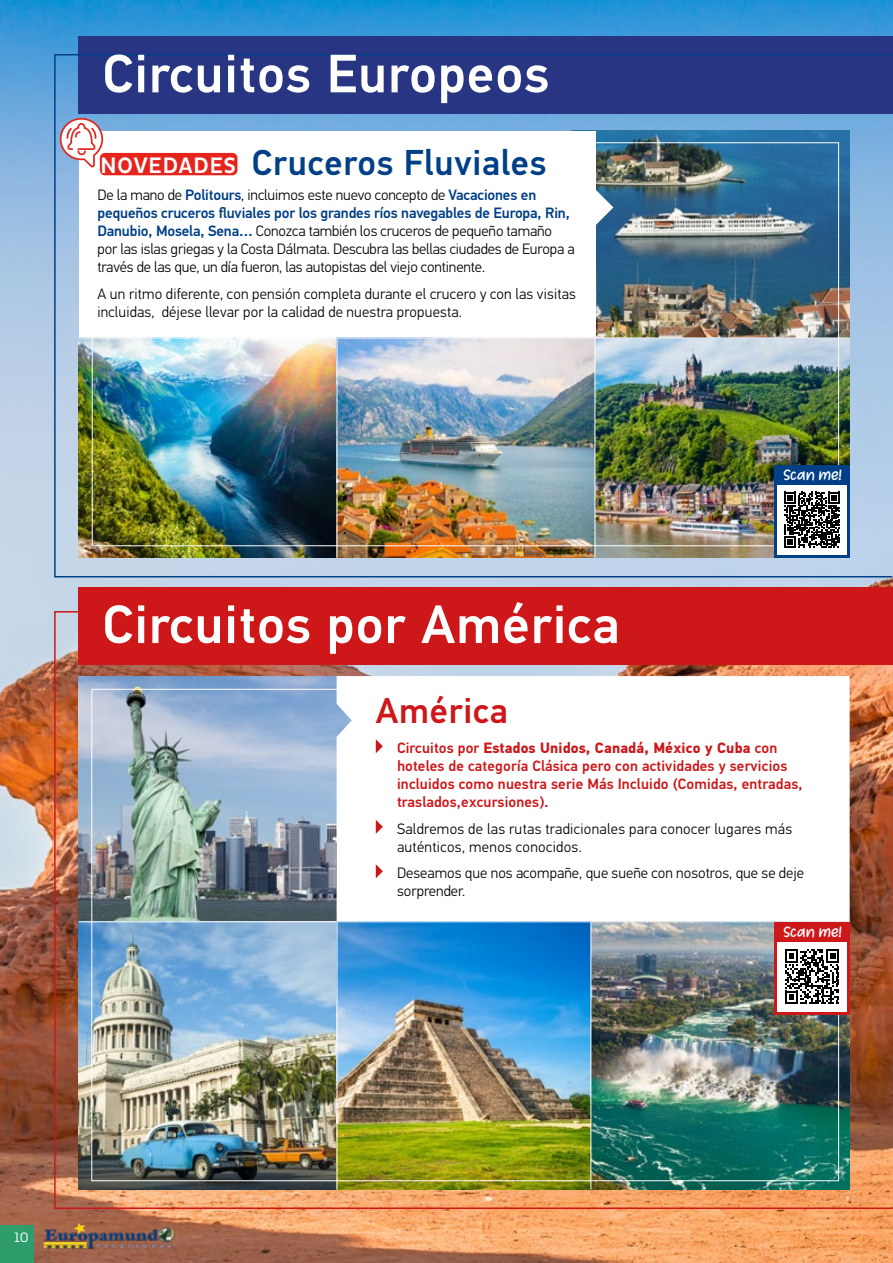
<style>
.page{position:relative;width:893px;height:1263px;background:#fff}
.page>*{position:absolute;margin:0;border:0;box-sizing:border-box;transform-origin:0 0}
.t1{font:500 54px "PF Din Text Universal";letter-spacing:.02em;color:#fff}
.t2{font:500 36px "PF Din Text Universal";letter-spacing:.02em;color:#013f87}
.t3{font:500 36px "PF Din Text Universal";letter-spacing:.02em;color:#cd1719}
.t4{font:300 15px/18px "PF Din Text Universal";color:#000}
.t5{font:500 15px/18px "PF Din Text Universal";letter-spacing:.01em;color:#cd1719}
.t6{font:300 15px/18px "PF Din Text Universal";letter-spacing:.02em;color:#000}
.t7{font:14.1px "Heart Warming";letter-spacing:.005em;color:#fff}
.t8{font:13.5px "Intro";color:#fff}
.s1{font-family:"Pluto Cond";font-size:22.8px;color:#fff}
.s2{font-weight:500;color:#013f87}
.s3{font-weight:700}
</style>
<div class="page">
<img style="left:0;top:0;width:893px;height:1263px">
<div style="left:79px;top:36px;width:814px;height:77px;background:#283583"></div>
<div style="left:79px;top:587px;width:814px;height:77px;background:#cd1719"></div>
<img style="left:595px;top:131px;width:255px;height:207px">
<img style="left:79px;top:676px;width:258px;height:245px">
<svg style="left:337px;top:676px;width:513px;height:245px"></svg>
<svg style="left:376px;top:739px;width:7px;height:14px"></svg>
<svg style="left:376px;top:820px;width:7px;height:14px"></svg>
<svg style="left:376px;top:864px;width:7px;height:14px"></svg>
<div style="left:79px;top:131px;width:516px;height:207px;background:#fff"></div>
<svg style="left:595px;top:188px;width:18px;height:39px"></svg>
<img style="left:79px;top:339px;width:771px;height:219px">
<img style="left:79px;top:922px;width:511px;height:267px">
<img style="left:591px;top:922px;width:259px;height:267px">
<div style="left:100px;top:153px;width:137px;height:22px;background:#e5241d;border-radius:5px"></div>
<svg style="left:59px;top:117px;width:45px;height:50px"></svg>
<hr style="left:79px;top:338px;width:771px;height:1px;background:#fff">
<hr style="left:79px;top:921px;width:771px;height:1px;background:#fff">
<hr style="left:337px;top:338px;width:1px;height:219px;background:#fff">
<hr style="left:337px;top:922px;width:1px;height:267px;background:#fff">
<hr style="left:590px;top:922px;width:1px;height:267px;background:#fff">
<hr style="left:595px;top:338px;width:1px;height:219px;background:#fff">
<div style="left:775px;top:465px;width:75px;height:92px;background:#013f87"></div>
<div style="left:777px;top:485px;width:70px;height:70px;background:#fff"></div>
<svg style="left:784px;top:492px;width:56px;height:56px"></svg>
<div style="left:775px;top:922px;width:75px;height:92px;background:#cd1719"></div>
<div style="left:777px;top:942px;width:70px;height:69px;background:#fff"></div>
<svg style="left:785px;top:949px;width:54px;height:55px"></svg>
<div style="left:0;top:1226px;width:34px;height:37px;background:#2e9c6b"></div>
<img style="left:43px;top:1221px;width:132px;height:29px">
<h1 class="t1" style="left:103px;top:40px;width:448px">Circuitos Europeos</h1>
<h2 class="t2" style="left:100px;top:140px;width:448px"><span class="s1">NOVEDADES</span> Cruceros Fluviales</h2>
<p class="t4" style="left:97px;top:187px;width:479px">De la mano de <span class="s2">Politours</span>, incluimos este nuevo concepto de <span class="s2">Vacaciones en pequeños cruceros fluviales por los grandes ríos navegables de Europa, Rin, Danubio, Mosela, Sena…</span> Conozca también los cruceros de pequeño tamaño por las islas griegas y la Costa Dálmata. Descubra las bellas ciudades de Europa a través de las que, un día fueron, las autopistas del viejo continente.</p>
<p class="t4" style="left:97px;top:285px;width:480px">A un ritmo diferente, con pensión completa durante el crucero y con las visitas incluidas, déjese llevar por la calidad de nuestra propuesta.</p>
<h1 class="t1" style="left:103px;top:590px;width:518px">Circuitos por América</h1>
<h2 class="t3" style="left:376px;top:688px;width:134px">América</h2>
<p class="t7" style="left:783px;top:465px;width:60px">Scan me!</p>
<p class="t5" style="left:397px;top:740px;width:407px">Circuitos por <span class="s3">Estados Unidos, Canadá, México y Cuba</span> con hoteles de categoría Clásica pero con actividades y servicios incluidos como nuestra serie Más Incluido (Comidas, entradas, traslados,excursiones).</p>
<p class="t6" style="left:397px;top:821px;width:397px">Saldremos de las rutas tradicionales para conocer lugares más auténticos, menos conocidos.</p>
<p class="t4" style="left:397px;top:865px;width:409px">Deseamos que nos acompañe, que sueñe con nosotros, que se deje sorprender.</p>
<p class="t7" style="left:783px;top:922px;width:60px">Scan me!</p>
<p class="t8" style="left:14px;top:1229px;width:16px">10</p>
</div>
